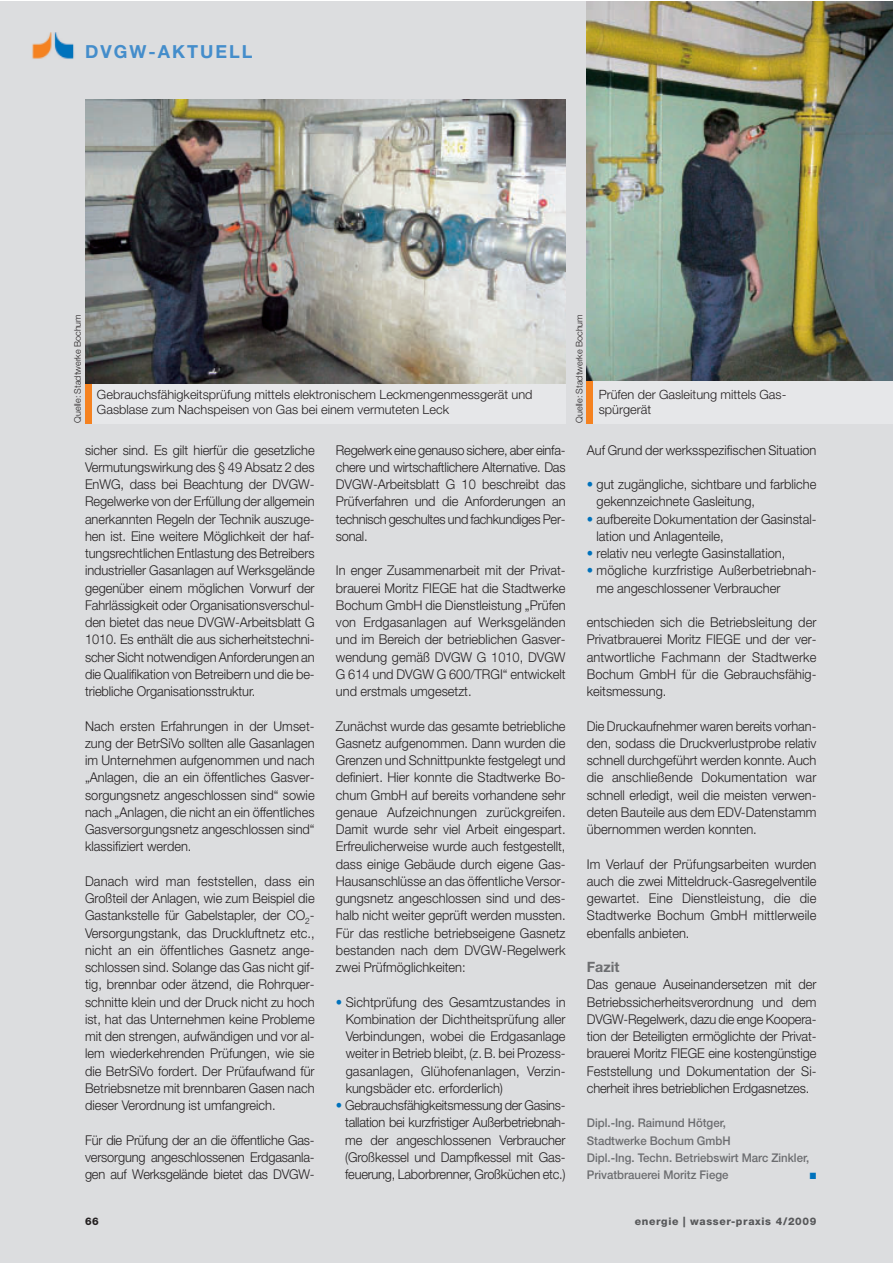
<style>
.page{position:relative;width:893px;height:1263px;background:#fff}
.page>*{position:absolute;margin:0;border:0;box-sizing:border-box;transform-origin:0 0}
.t1{font:700 18px "Helvetica Neue";letter-spacing:.11em;color:#448dcb}
.t2{font:700 14.25px "Helvetica Neue";color:#6c6d70}
.t3{font:300 13.5px/17.2px "Helvetica Neue";color:#231f20;text-align:justify;scale:.95 1}
.t4{font:300 12.75px/15px "Helvetica Neue";color:#231f20}
.t5{font:500 12px/17.2px "Helvetica Neue";color:#6c6d70;scale:.95 1}
.t6{font:800 10.5px "Helvetica Neue";letter-spacing:.065em;color:#57585a}
.t7{font:800 10.5px "Helvetica Neue";color:#231f20}
.t8{font:300 9px "Helvetica Neue";color:#231f20}
.t9{font:9px "Zapf Dingbats";color:#0072bc;scale:.95 1}
.s1{color:#0072bc}
</style>
<div class="page">
<div style="left:0;top:1px;width:893px;height:1262px;background:#dcdddf"></div>
<img style="left:32px;top:33px;width:42px;height:26px">
<div style="left:85px;top:381px;width:481px;height:43px;background:#e6e7e9"></div>
<div style="left:85px;top:381px;width:6px;height:43px;background:#f58220"></div>
<img style="left:587px;top:1px;width:306px;height:380px">
<div style="left:587px;top:381px;width:306px;height:43px;background:#e6e7e9"></div>
<div style="left:587px;top:381px;width:6px;height:43px;background:#f58220"></div>
<img style="left:85px;top:99px;width:481px;height:285px">
<p class="t1" style="left:85px;top:45px;width:169px">DVGW-AKTUELL</p>
<p class="t8" style="left:74px;top:423px;width:110px;rotate:-90deg">Quelle: Stadtwerke Bochum</p>
<p class="t4" style="left:97px;top:389px;width:437px">Gebrauchsfähigkeitsprüfung mittels elektronischem Leckmengenmessgerät und<br>Gasblase zum Nachspeisen von Gas bei einem vermuteten Leck</p>
<p class="t3" style="left:85px;top:442px;width:243px">sicher sind. Es gilt hierfür die gesetzliche Vermutungswirkung des § 49 Absatz 2 des EnWG, dass bei Beachtung der DVGW-Regelwerke von der Erfüllung der allgemein anerkannten Regeln der Technik auszuge&shy;hen ist. Eine weitere Möglichkeit der haf&shy;tungsrechtlichen Entlastung des Betreibers industrieller Gasanlagen auf Werksgelände gegenüber einem möglichen Vorwurf der Fahrlässigkeit oder Organisationsverschul&shy;den bietet das neue DVGW-Arbeitsblatt G 1010. Es enthält die aus sicherheitstechni&shy;scher Sicht notwendigen Anforderungen an die Qualifikation von Betreibern und die be&shy;triebliche Organisationsstruktur.</p>
<p class="t3" style="left:85px;top:718px;width:243px">Nach ersten Erfahrungen in der Umset&shy;zung der BetrSiVo sollten alle Gasanlagen im Unternehmen aufgenommen und nach „Anlagen, die an ein öffentliches Gasver&shy;sorgungsnetz angeschlossen sind“ sowie nach „Anlagen, die nicht an ein öffentliches Gasversorgungsnetz angeschlossen sind“ klassifiziert werden.</p>
<p class="t3" style="left:85px;top:874px;width:243px">Danach wird man feststellen, dass ein Großteil der Anlagen, wie zum Beispiel die Gastankstelle für Gabelstapler, der CO<sub>2</sub>- Versorgungstank, das Druckluftnetz etc., nicht an ein öffentliches Gasnetz ange&shy;schlossen sind. Solange das Gas nicht gif&shy;tig, brennbar oder ätzend, die Rohrquer&shy;schnitte klein und der Druck nicht zu hoch ist, hat das Unternehmen keine Probleme mit den strengen, aufwändigen und vor al&shy;lem wiederkehrenden Prüfungen, wie sie die BetrSiVo fordert. Der Prüfaufwand für Betriebsnetze mit brennbaren Gasen nach dieser Verordnung ist umfangreich.</p>
<p class="t3" style="left:85px;top:1132px;width:243px">Für die Prüfung der an die öffentliche Gas&shy;versorgung angeschlossenen Erdgasanla&shy;gen auf Werksgelände bietet das DVGW-</p>
<p class="t3" style="left:336px;top:442px;width:243px">Regelwerk eine genauso sichere, aber einfa&shy;chere und wirtschaftlichere Alternative. Das DVGW-Arbeitsblatt G 10 beschreibt das Prüfverfahren und die Anforderungen an technisch geschultes und fachkundiges Per&shy;sonal.</p>
<p class="t3" style="left:336px;top:563px;width:243px">In enger Zusammenarbeit mit der Privat&shy;brauerei Moritz FIEGE hat die Stadtwerke Bochum GmbH die Dienstleistung „Prüfen von Erdgasanlagen auf Werksgeländen und im Bereich der betrieblichen Gasver&shy;wendung gemäß DVGW G 1010, DVGW G 614 und DVGW G 600/TRGI“ entwickelt und erstmals umgesetzt.</p>
<p class="t3" style="left:336px;top:718px;width:243px">Zunächst wurde das gesamte betriebliche Gasnetz aufgenommen. Dann wurden die Grenzen und Schnittpunkte festgelegt und definiert. Hier konnte die Stadtwerke Bo&shy;chum GmbH auf bereits vorhandene sehr genaue Aufzeichnungen zurückgreifen.<br>Damit wurde sehr viel Arbeit eingespart.<br>Erfreulicherweise wurde auch festgestellt, dass einige Gebäude durch eigene Gas-Hausanschlüsse an das öffentliche Versor&shy;gungsnetz angeschlossen sind und des&shy;halb nicht weiter geprüft werden mussten.<br>Für das restliche betriebseigene Gasnetz bestanden nach dem DVGW-Regelwerk zwei Prüfmöglichkeiten:</p>
<p class="t3" style="left:346px;top:994px;width:233px;text-indent:-10px"><span class="s1">•</span> Sichtprüfung des Gesamtzustandes in Kombination der Dichtheitsprüfung aller Verbindungen, wobei die Erdgasanlage weiter in Betrieb bleibt, (z. B. bei Prozess&shy;gasanlagen, Glühofenanlagen, Verzin&shy;kungsbäder etc. erforderlich)</p>
<p class="t3" style="left:345px;top:1098px;width:234px;text-indent:-9px"><span class="s1">•</span> Gebrauchsfähigkeitsmessung der Gasins&shy;tallation bei kurzfristiger Außerbetriebnah&shy;me der angeschlossenen Verbraucher (Großkessel und Dampfkessel mit Gas&shy;feuerung, Laborbrenner, Großküchen etc.)</p>
<p class="t8" style="left:576px;top:423px;width:110px;rotate:-90deg">Quelle: Stadtwerke Bochum</p>
<p class="t4" style="left:599px;top:389px;width:189px">Prüfen der Gasleitung mittels Gas&shy;spürgerät</p>
<p class="t3" style="left:587px;top:442px;width:243px">Auf Grund der werksspezifischen Situation</p>
<p class="t3" style="left:597px;top:477px;width:233px;text-indent:-10px"><span class="s1">•</span> gut zugängliche, sichtbare und farbliche gekennzeichnete Gasleitung,</p>
<p class="t3" style="left:597px;top:511px;width:233px;text-indent:-10px"><span class="s1">•</span> aufbereite Dokumentation der Gasinstal&shy;lation und Anlagenteile,</p>
<p class="t3" style="left:587px;top:546px;width:210px"><span class="s1">•</span> relativ neu verlegte Gasinstallation,</p>
<p class="t3" style="left:597px;top:563px;width:233px;text-indent:-10px"><span class="s1">•</span> mögliche kurzfristige Außerbetriebnah&shy;me angeschlossener Verbraucher</p>
<p class="t3" style="left:587px;top:615px;width:243px">entschieden sich die Betriebsleitung der Privatbrauerei Moritz FIEGE und der ver&shy;antwortliche Fachmann der Stadtwerke Bochum GmbH für die Gebrauchsfähig&shy;keitsmessung.</p>
<p class="t3" style="left:587px;top:718px;width:243px">Die Druckaufnehmer waren bereits vorhan&shy;den, sodass die Druckverlustprobe relativ schnell durchgeführt werden konnte. Auch die anschließende Dokumentation war schnell erledigt, weil die meisten verwen&shy;deten Bauteile aus dem EDV-Datenstamm übernommen werden konnten.</p>
<p class="t3" style="left:587px;top:856px;width:243px">Im Verlauf der Prüfungsarbeiten wurden auch die zwei Mitteldruck-Gasregelventile gewartet. Eine Dienstleistung, die die Stadtwerke Bochum GmbH mittlerweile ebenfalls anbieten.</p>
<p class="t2" style="left:587px;top:962px;width:34px">Fazit</p>
<p class="t3" style="left:587px;top:977px;width:243px">Das genaue Auseinandersetzen mit der Betriebssicherheitsverordnung und dem DVGW-Regelwerk, dazu die enge Koopera&shy;tion der Beteiligten ermöglichte der Privat&shy;brauerei Moritz FIEGE eine kostengünstige Feststellung und Dokumentation der Si&shy;cherheit ihres betrieblichen Erdgasnetzes.</p>
<p class="t5" style="left:587px;top:1116px;width:236px">Dipl.-Ing. Raimund Hötger,<br>Stadtwerke Bochum GmbH<br>Dipl.-Ing. Techn. Betriebswirt Marc Zinkler,<br>Privatbrauerei Moritz Fiege</p>
<p class="t9" style="left:810px;top:1172px;width:8px">■</p>
<p class="t7" style="left:85px;top:1217px;width:15px">66</p>
<p class="t6" style="left:635px;top:1217px;width:183px">energie | wasser-praxis 4/2009</p>
</div>
